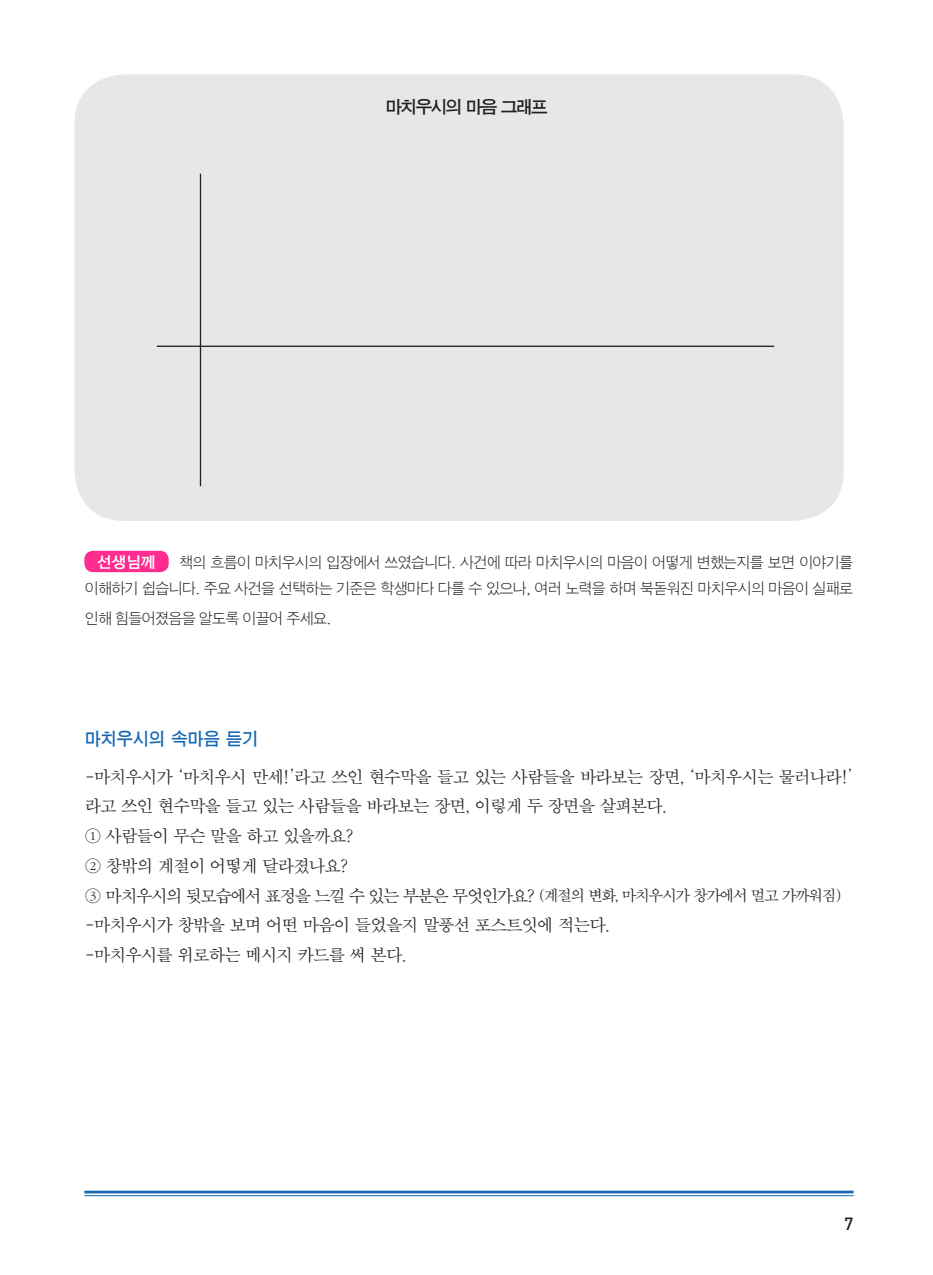
<style>
.page{position:relative;width:933px;height:1275px;background:#fff}
.page>*{position:absolute;margin:0;border:0;box-sizing:border-box;transform-origin:0 0}
.t1{font:17.5px "SMT Gothic Std";letter-spacing:-.03em;color:#1768b4;scale:.95 1}
.t2{font:500 17.5px "DIN";color:#231f20}
.t3{font:17.15px/29.8px "SMSS Myung Jo 10 Std";letter-spacing:-.09em;color:#231f20}
.t4{font:17.15px "SMT Gothic Std";letter-spacing:-.12em;color:#231f20}
.t5{font:700 15.75px "JJ Gothic";color:#fff}
.t6{font:15.4px/25.7px "SM3 J Gothic 01";letter-spacing:-.09em;color:#231f20;text-align:right;scale:.95 1}
.s1{font-size:15.4px}
</style>
<div class="page">
<hr style="left:84px;top:1191px;width:769px;height:2px;background:#1768b4">
<hr style="left:84px;top:1195px;width:769px;height:1px;background:#1768b4">
<div style="left:74px;top:74px;width:769px;height:447px;background:#e6e7e9;border-radius:50px"></div>
<hr style="left:200px;top:174px;width:1px;height:312px;background:#231f20">
<hr style="left:157px;top:346px;width:617px;height:1px;background:#231f20">
<div style="left:84px;top:551px;width:85px;height:21px;background:#ff2d90;border-radius:9px"></div>
<p class="t4" style="left:385px;top:98px;width:164px">마치우시의 마음 그래프</p>
<p class="t5" style="left:97px;top:554px;width:60px">선생님께</p>
<p class="t6" style="left:84px;top:550px;width:811px">책의 흐름이 마치우시의 입장에서 쓰였습니다. 사건에 따라 마치우시의 마음이 어떻게 변했는지를 보면 이야기를<br>이해하기 쉽습니다. 주요 사건을 선택하는 기준은 학생마다 다를 수 있으나, 여러 노력을 하며 북돋워진 마치우시의 마음이 실패로</p>
<p class="t6" style="left:84px;top:606px;width:262px">인해 힘들어졌음을 알도록 이끌어 주세요.</p>
<p class="t1" style="left:84px;top:730px;width:185px">마치우시의 속마음 듣기</p>
<p class="t3" style="left:84px;top:762px;width:770px">-마치우시가 ‘마치우시 만세!’라고 쓰인 현수막을 들고 있는 사람들을 바라보는 장면, ‘마치우시는 물러나라!’ 라고 쓰인 현수막을 들고 있는 사람들을 바라보는 장면, 이렇게 두 장면을 살펴본다.<br>① 사람들이 무슨 말을 하고 있을까요?<br>② 창밖의 계절이 어떻게 달라졌나요?<br>③ 마치우시의 뒷모습에서 표정을 느낄 수 있는 부분은 무엇인가요? <span class="s1">(계절의 변화, 마치우시가 창가에서 멀고 가까워짐) </span>-마치우시가 창밖을 보며 어떤 마음이 들었을지 말풍선 포스트잇에 적는다.<br>-마치우시를 위로하는 메시지 카드를 써 본다.</p>
<p class="t2" style="left:844px;top:1213px;width:11px">7</p>
</div>
